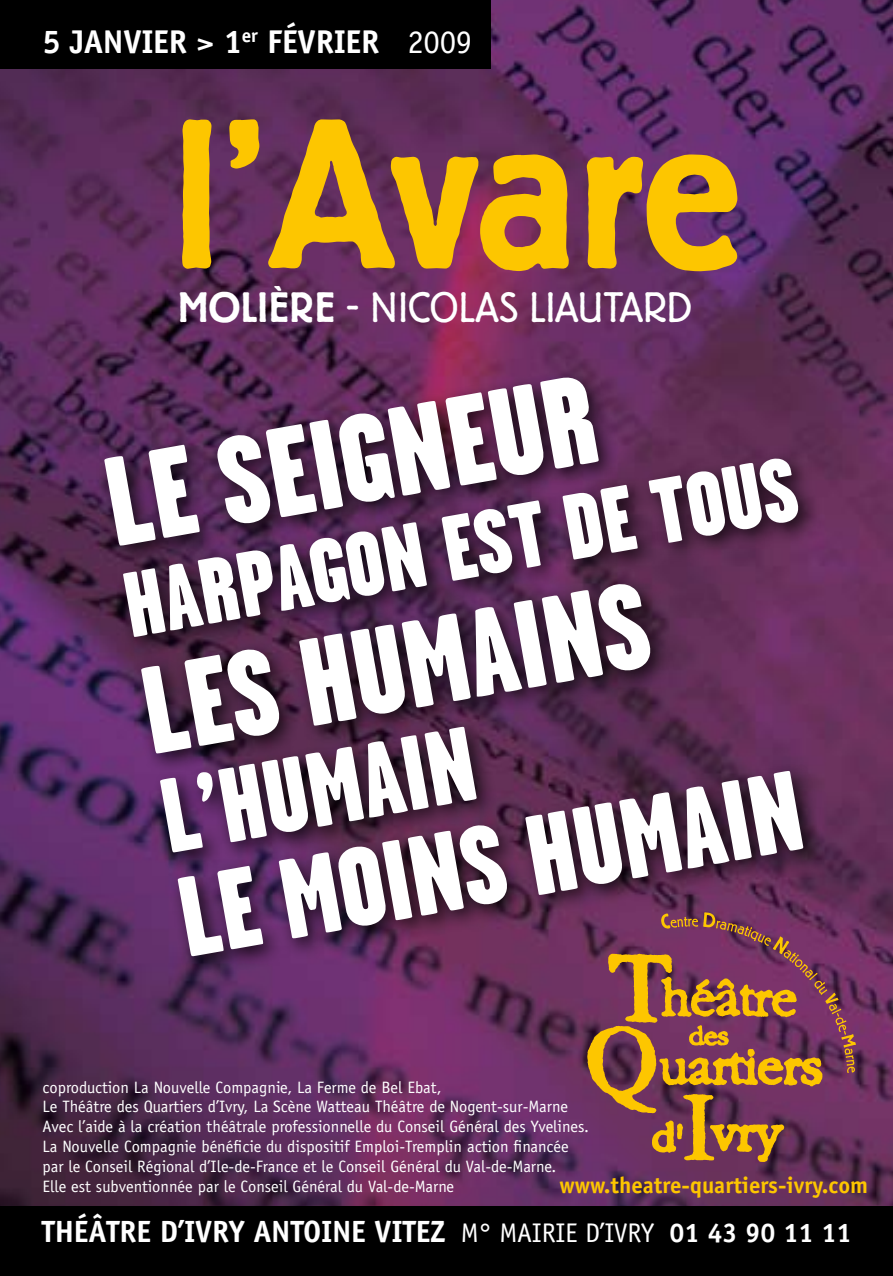
<style>
.page{position:relative;width:893px;height:1276px;background:#fff}
.page>*{position:absolute;margin:0;border:0;box-sizing:border-box;transform-origin:0 0}
.t1{font:500 210px "Berliner Grotesk";color:#fdc600}
.t2{font:900 126.6px "Garage Gothic";color:#fff}
.t3{font:900 123.9px "Garage Gothic";color:#fff}
.t4{font:900 113.4px "Garage Gothic";color:#fff}
.t5{font:900 105.6px "Garage Gothic";color:#fff}
.t6{font:900 92.4px "Garage Gothic";color:#fff}
.t7{font:300 42px "Berliner Grotesk";color:#fff}
.t8{font:700 33px "Officina Sans";letter-spacing:-.01em;color:#fff}
.t9{font:700 30.9px "Officina Sans";letter-spacing:-.01em;color:#fff}
.t10{font:27px "Officina Sans";letter-spacing:-.01em;color:#fff}
.t11{font:700 22.8px "Officina Sans";color:#fdc600}
.t12{font:16.5px/19.8px "Officina Sans";color:#fff}
.s1{font-weight:400}
.s2{font-weight:500}
.s3{font-weight:700;font-size:30.9px}
.s4{font-weight:700}
</style>
<div class="page">
<img style="left:0;top:0;width:893px;height:1206px">
<div style="left:0;top:0;width:490px;height:68px;background:#000"></div>
<div style="left:0;top:1206px;width:893px;height:70px;background:#000"></div>
<div style="left:94px;top:367px;width:799px;height:722px;background:#000;opacity:.75"></div>
<svg style="left:587px;top:912px;width:269px;height:250px"></svg>
<h3 class="t8" style="left:43px;top:21px;width:431px">5 JANVIER &gt; 1<sup>er</sup> FÉVRIER <span class="s1">2009</span></h3>
<h1 class="t1" style="left:172px;top:83px;width:571px">l’Avare</h1>
<h3 class="t7" style="left:178px;top:284px;width:516px"><span class="s2">moliÈre</span> - NICOLAS LIAUTARD</h3>
<h2 class="t2" style="left:95px;top:434px;width:497px;rotate:-10deg">LE SEIGNEUR</h2>
<h3 class="t6" style="left:116px;top:556px;width:684px;rotate:-10deg">HARPAGON EST DE TOUS</h3>
<h3 class="t3" style="left:132px;top:645px;width:514px;rotate:-10deg">LES HUMAINS</h3>
<h3 class="t5" style="left:152px;top:760px;width:319px;rotate:-10deg">L’HUMAIN</h3>
<h3 class="t4" style="left:169px;top:856px;width:632px;rotate:-10deg">LE MOINS HUMAIN</h3>
<p class="t12" style="left:43px;top:1077px;width:548px">coproduction La Nouvelle Compagnie, La Ferme de Bel Ebat,<br>Le Théâtre des Quartiers d’Ivry, La Scène Watteau Théâtre de Nogent-sur-Marne Avec l’aide à la création théâtrale professionnelle du Conseil Général des Yvelines.<br>La Nouvelle Compagnie bénéficie du dispositif Emploi-Tremplin action financée par le Conseil Régional d’Ile-de-France et le Conseil Général du Val-de-Marne.<br>Elle est subventionnée par le Conseil Général du Val-de-Marne</p>
<h3 class="t11" style="left:560px;top:1171px;width:310px">www.theatre-quartiers-ivry.com</h3>
<h3 class="t9" style="left:41px;top:1212px;width:81px">Théâtre</h3>
<h3 class="t9" style="left:160px;top:1212px;width:177px">d’Ivry Antoine</h3>
<h3 class="t10" style="left:375px;top:1217px;width:478px"><span class="s3">Vitez</span> M° Mairie d’Ivry <span class="s4">01 43 90 11 11</span></h3>
</div>
